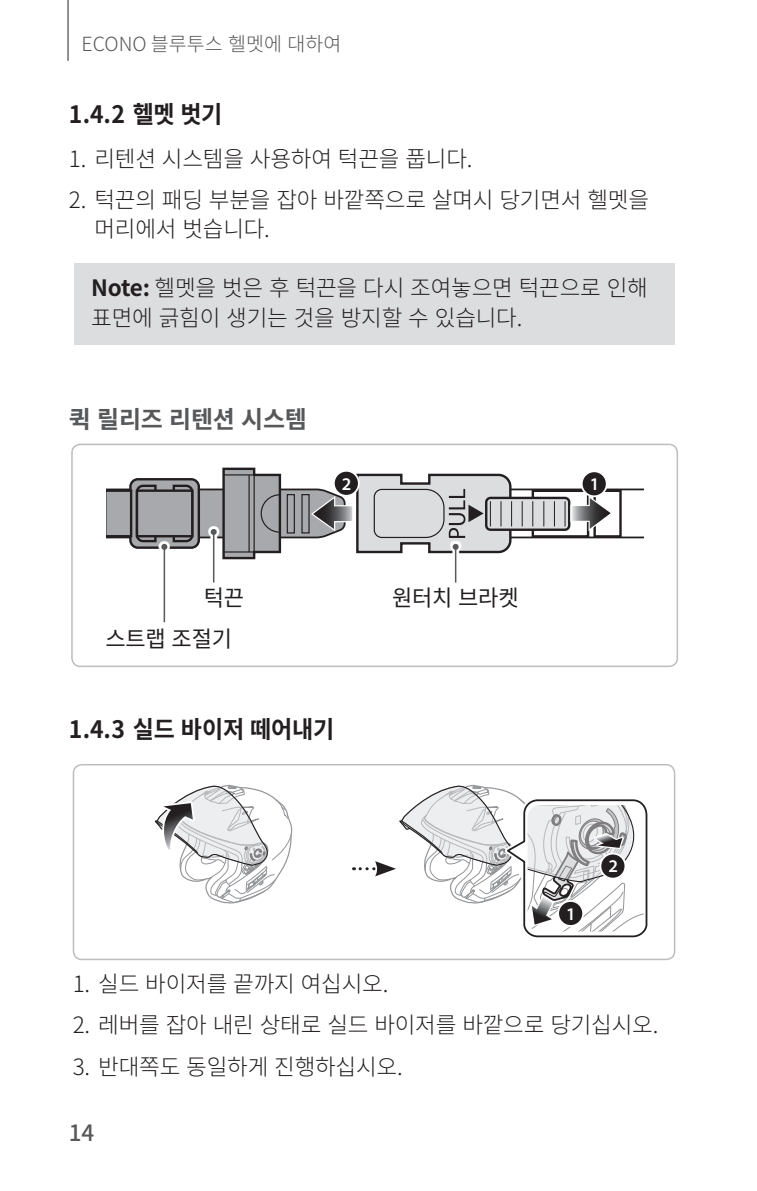
<style>
.page{position:relative;width:757px;height:1191px;background:#fff}
.page>*{position:absolute;margin:0;border:0;box-sizing:border-box;transform-origin:0 0}
.t1{font:700 24px "Noto Sans CJ Kkr";letter-spacing:-.01em;color:#231f20;scale:.96 1}
.Heading5{font:700 24px "Noto Sans CJ Kkr";letter-spacing:-.01em;color:#57585a}
.NOTE{font:300 22.5px/28.5px "Noto Sans CJ Kkr";letter-spacing:-.01em;color:#231f20}
.t2{font:22.5px "Noto Sans CJ Kkr";letter-spacing:-.01em;color:#231f20}
.t3{font:500 22.5px "Noto Sans CJ Kkr";color:#57585a}
.t4{font:300 19.5px "Noto Sans CJ Kkr";color:#57585a}
.t5{font:600 17.7px "Myriad Pro";color:#fff}
.s1{font-weight:700}
</style>
<div class="page">
<hr style="left:67px;top:0;width:2px;height:61px;background:#6c6d70">
<div style="left:74px;top:262px;width:601px;height:82px;background:#dcdddf"></div>
<svg style="left:454px;top:560px;width:3px;height:23px"></svg>
<hr style="left:455px;top:547px;width:1px;height:35px;background:#57585a">
<svg style="left:163px;top:560px;width:3px;height:63px"></svg>
<hr style="left:164px;top:547px;width:1px;height:75px;background:#57585a">
<hr style="left:213px;top:532px;width:1px;height:50px;background:#57585a">
<svg style="left:106px;top:467px;width:538px;height:93px"></svg>
<div style="left:71px;top:443px;width:607px;height:224px;border:2px solid #bcbdc0;border-radius:9px"></div>
<svg style="left:155px;top:785px;width:137px;height:118px"></svg>
<svg style="left:360px;top:785px;width:288px;height:153px"></svg>
<div style="left:73px;top:764px;width:602px;height:196px;border:2px solid #bcbdc0;border-radius:9px"></div>
<p class="t4" style="left:82px;top:33px;width:261px">ECONO 블루투스 헬멧에 대하여</p>
<p class="t1" style="left:69px;top:100px;width:161px">1.4.2 헬멧 벗기</p>
<p class="NOTE" style="left:69px;top:145px;width:405px">1. 리텐션 시스템을 사용하여 턱끈을 풉니다.</p>
<p class="NOTE" style="left:94px;top:186px;width:556px;text-indent:-26px">2. 턱끈의 패딩 부분을 잡아 바깥쪽으로 살며시 당기면서 헬멧을 머리에서 벗습니다.</p>
<p class="NOTE" style="left:91px;top:273px;width:558px;line-height:30px"><span class="s1">Note:</span> 헬멧을 벗은 후 턱끈을 다시 조여놓으면 턱끈으로 인해 표면에 긁힘이 생기는 것을 방지할 수 있습니다.</p>
<p class="Heading5" style="left:69px;top:405px;width:240px">퀵 릴리즈 리텐션 시스템</p>
<p class="t5" style="left:342px;top:472px;width:11px">2</p>
<p class="t5" style="left:590px;top:473px;width:11px">1</p>
<p class="t2" style="left:204px;top:585px;width:42px">턱끈</p>
<p class="t2" style="left:392px;top:585px;width:128px">원터치 브라켓</p>
<p class="t2" style="left:105px;top:625px;width:128px">스트랩 조절기</p>
<p class="t1" style="left:69px;top:716px;width:278px">1.4.3 실드 바이저 떼어내기</p>
<p class="t5" style="left:566px;top:902px;width:11px">1</p>
<p class="t5" style="left:608px;top:855px;width:11px">2</p>
<p class="NOTE" style="left:73px;top:970px;width:317px">1. 실드 바이저를 끝까지 여십시오.</p>
<p class="NOTE" style="left:73px;top:1011px;width:587px">2. 레버를 잡아 내린 상태로 실드 바이저를 바깥으로 당기십시오.</p>
<p class="NOTE" style="left:73px;top:1052px;width:331px">3. 반대쪽도 동일하게 진행하십시오.</p>
<p class="t3" style="left:69px;top:1119px;width:27px">14</p>
</div>
